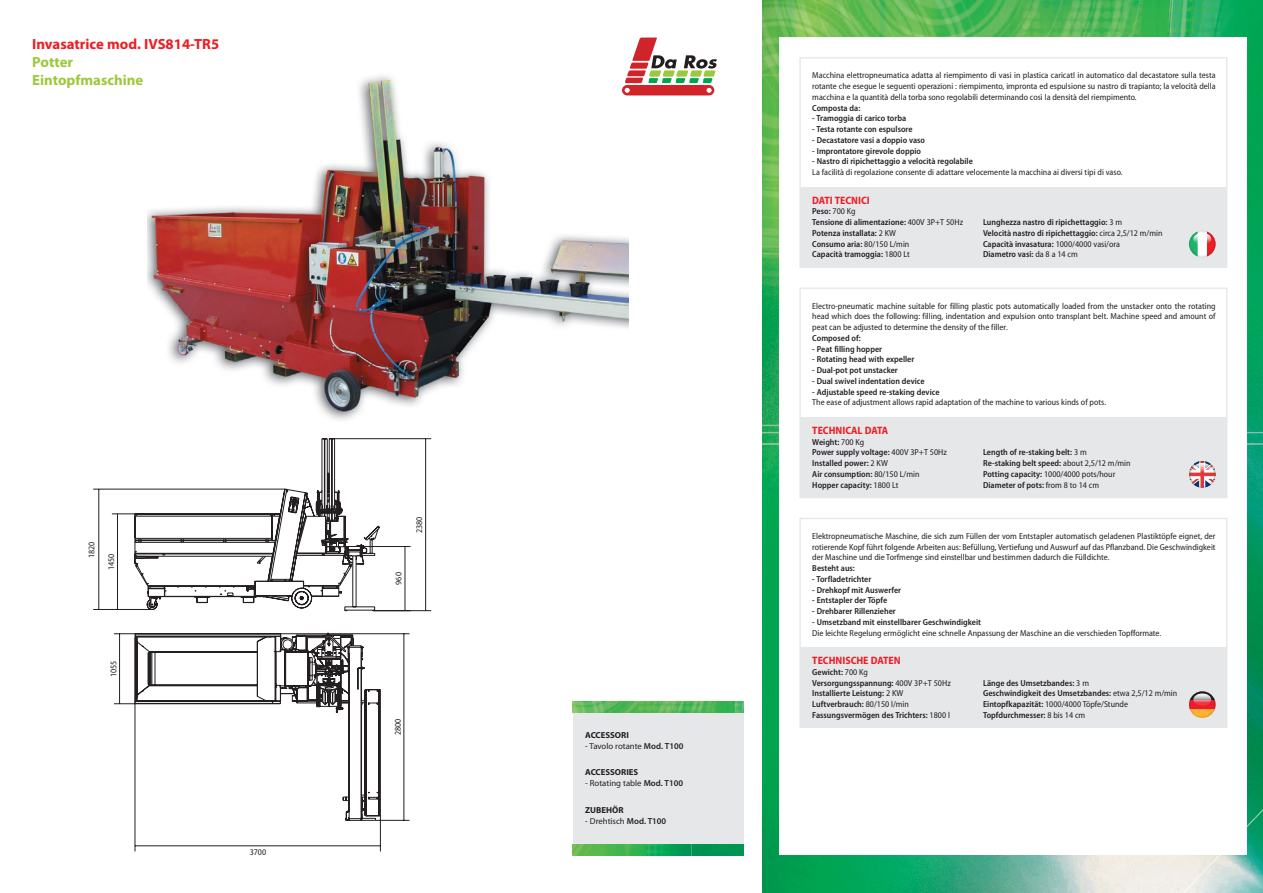
<style>
.page{position:relative;width:1263px;height:893px;background:#fff}
.page>*{position:absolute;margin:0;border:0;box-sizing:border-box;transform-origin:0 0}
.t1{font:700 14.7px "Myriad Pro";color:#ee1d23}
.t2{font:700 14.7px "Myriad Pro";color:#9cc93b}
.t3{font:700 semi-condensed 10.8px "Myriad Pro";color:#ee1d23}
.t4{font:600 semi-condensed 8.7px/10.8px "Myriad Pro";color:#231f20}
.t5{font:semi-condensed 8.7px/10.8px "Myriad Pro";color:#231f20;text-align:justify}
.t6{font:8.7px "Myriad Pro";color:#231f20}
.t7{font:700 8.7px "Myriad Pro";color:#231f20}
.s1{font-weight:600}
.s2{font-weight:400}
</style>
<div class="page">
<img style="left:148px;top:75px;width:480px;height:345px">
<img style="left:763px;top:0;width:500px;height:893px">
<div style="left:779px;top:37px;width:468px;height:818px;background:#fff"></div>
<div style="left:573px;top:707px;width:170px;height:141px;background:#e6e7e9"></div>
<svg style="left:93px;top:438px;width:338px;height:413px"></svg>
<svg style="left:134px;top:473px;width:247px;height:348px"></svg>
<svg style="left:622px;top:38px;width:95px;height:57px"></svg>
<img style="left:573px;top:701px;width:171px;height:12px">
<img style="left:573px;top:844px;width:171px;height:11px">
<div style="left:800px;top:187px;width:427px;height:80px;background:#e6e7e9"></div>
<div style="left:800px;top:417px;width:427px;height:81px;background:#e6e7e9"></div>
<div style="left:800px;top:648px;width:427px;height:80px;background:#e6e7e9"></div>
<div style="left:799px;top:57px;width:428px;height:210px;border:1px solid #e6e7e9"></div>
<div style="left:799px;top:287px;width:428px;height:211px;border:1px solid #e6e7e9"></div>
<div style="left:799px;top:518px;width:428px;height:210px;border:1px solid #e6e7e9"></div>
<svg style="left:1189px;top:231px;width:26px;height:26px"></svg>
<svg style="left:1193px;top:233px;width:18px;height:12px"></svg>
<svg style="left:1189px;top:461px;width:26px;height:27px"></svg>
<img style="left:1195px;top:463px;width:15px;height:12px">
<svg style="left:1189px;top:691px;width:26px;height:27px"></svg>
<svg style="left:1193px;top:693px;width:18px;height:13px"></svg>
<h1 class="t1" style="left:32px;top:34px;width:188px">Invasatrice mod. IVS814-TR5</h1>
<h1 class="t2" style="left:32px;top:52px;width:42px">Potter</h1>
<h1 class="t2" style="left:32px;top:71px;width:112px">Eintopfmaschine</h1>
<p class="t5" style="left:86px;top:558px;width:18px;rotate:-90deg">1820</p>
<p class="t5" style="left:106px;top:570px;width:18px;rotate:-90deg">1450</p>
<p class="t5" style="left:108px;top:677px;width:18px;rotate:-90deg">1055</p>
<p class="t5" style="left:250px;top:846px;width:18px">3700</p>
<p class="t5" style="left:414px;top:533px;width:18px;rotate:-90deg">2380</p>
<p class="t5" style="left:393px;top:585px;width:14px;rotate:-90deg">960</p>
<p class="t5" style="left:393px;top:735px;width:18px;rotate:-90deg">2800</p>
<p class="t7" style="left:585px;top:730px;width:45px">ACCESSORI</p>
<p class="t6" style="left:585px;top:741px;width:100px">- Tavolo rotante <span class="s1">Mod. T100</span></p>
<p class="t7" style="left:585px;top:766px;width:54px">ACCESSORIES</p>
<p class="t6" style="left:585px;top:778px;width:99px">- Rotating table <span class="s1">Mod. T100</span></p>
<p class="t7" style="left:585px;top:805px;width:40px">ZUBEHÖR</p>
<p class="t6" style="left:585px;top:816px;width:83px">- Drehtisch <span class="s1">Mod. T100</span></p>
<p class="t5" style="left:812px;top:70px;width:405px">Macchina elettropneumatica adatta al riempimento di vasi in plastica caricatI in automatico dal decastatore sulla testa rotante che esegue le seguenti operazioni : riempimento, impronta ed espulsione su nastro di trapianto; la velocità della macchina e la quantità della torba sono regolabili determinando così la densità del riempimento.</p>
<p class="t4" style="left:812px;top:102px;width:50px">Composta da:</p>
<p class="t4" style="left:812px;top:113px;width:95px">- Tramoggia di carico torba</p>
<p class="t4" style="left:812px;top:124px;width:102px">- Testa rotante con espulsore</p>
<p class="t4" style="left:812px;top:135px;width:114px">- Decastatore vasi a doppio vaso</p>
<p class="t4" style="left:812px;top:145px;width:110px">- Improntatore girevole doppio</p>
<p class="t4" style="left:812px;top:156px;width:162px">- Nastro di ripichettaggio a velocità regolabile</p>
<p class="t5" style="left:812px;top:167px;width:312px">La facilità di regolazione consente di adattare velocemente la macchina ai diversi tipi di vaso.</p>
<p class="t3" style="left:812px;top:194px;width:59px">DATI TECNICI</p>
<p class="t4" style="left:812px;top:206px;width:152px">Peso: <span class="s2">700 Kg<br></span>Tensione di alimentazione: <span class="s2">400V 3P+T 50Hz<br></span>Potenza installata: <span class="s2">2 KW<br></span>Consumo aria: <span class="s2">80/150 L/min<br></span>Capacità tramoggia: <span class="s2">1800 Lt</span></p>
<p class="t4" style="left:983px;top:217px;width:181px">Lunghezza nastro di ripichettaggio: <span class="s2">3 m<br></span>Velocità nastro di ripichettaggio: <span class="s2">circa 2,5/12 m/min </span>Capacità invasatura: <span class="s2">1000/4000 vasi/ora<br></span>Diametro vasi: <span class="s2">da 8 a 14 cm</span></p>
<p class="t5" style="left:812px;top:301px;width:405px">Electro-pneumatic machine suitable for filling plastic pots automatically loaded from the unstacker onto the rotating head which does the following: filling, indentation and expulsion onto transplant belt. Machine speed and amount of peat can be adjusted to determine the density of the filler.</p>
<p class="t4" style="left:812px;top:333px;width:50px">Composed of:</p>
<p class="t4" style="left:812px;top:343px;width:71px">- Peat filling hopper</p>
<p class="t4" style="left:812px;top:354px;width:104px">- Rotating head with expeller</p>
<p class="t4" style="left:812px;top:365px;width:87px">- Dual-pot pot unstacker</p>
<p class="t4" style="left:812px;top:376px;width:114px">- Dual swivel indentation device</p>
<p class="t4" style="left:812px;top:386px;width:129px">- Adjustable speed re-staking device</p>
<p class="t5" style="left:812px;top:397px;width:295px">The ease of adjustment allows rapid adaptation of the machine to various kinds of pots.</p>
<p class="t3" style="left:812px;top:424px;width:78px">TECHNICAL DATA</p>
<p class="t4" style="left:812px;top:436px;width:136px">Weight: <span class="s2">700 Kg<br></span>Power supply voltage: <span class="s2">400V 3P+T 50Hz<br></span>Installed power: <span class="s2">2 KW<br></span>Air consumption: <span class="s2">80/150 L/min<br></span>Hopper capacity: <span class="s2">1800 Lt</span></p>
<p class="t4" style="left:983px;top:447px;width:149px">Length of re-staking belt: <span class="s2">3 m<br></span>Re-staking belt speed: <span class="s2">about 2,5/12 m/min </span>Potting capacity: <span class="s2">1000/4000 pots/hour </span>Diameter of pots: <span class="s2">from 8 to 14 cm</span></p>
<p class="t5" style="left:812px;top:531px;width:405px">Elektropneumatische Maschine, die sich zum Füllen der vom Entstapler automatisch geladenen Plastiktöpfe eignet, der rotierende Kopf führt folgende Arbeiten aus: Befüllung, Vertiefung und Auswurf auf das Pflanzband. Die Geschwindigkeit der Maschine und die Torfmenge sind einstellbar und bestimmen dadurch die Fülldichte.</p>
<p class="t4" style="left:812px;top:563px;width:44px">Besteht aus:</p>
<p class="t4" style="left:812px;top:574px;width:61px">- Torfladetrichter</p>
<p class="t4" style="left:812px;top:584px;width:90px">- Drehkopf mit Auswerfer</p>
<p class="t4" style="left:812px;top:595px;width:76px">- Entstapler der Töpfe</p>
<p class="t4" style="left:812px;top:606px;width:85px">- Drehbarer Rillenzieher</p>
<p class="t4" style="left:812px;top:617px;width:170px">- Umsetzband mit einstellbarer Geschwindigkeit</p>
<p class="t5" style="left:812px;top:627px;width:350px">Die leichte Regelung ermöglicht eine schnelle Anpassung der Maschine an die verschieden Topfformate.</p>
<p class="t3" style="left:812px;top:655px;width:90px">TECHNISCHE DATEN</p>
<p class="t4" style="left:812px;top:667px;width:140px">Gewicht: <span class="s2">700 Kg<br></span>Versorgungsspannung: <span class="s2">400V 3P+T 50Hz<br></span>Installierte Leistung: <span class="s2">2 KW<br></span>Luftverbrauch: <span class="s2">80/150 l/min<br></span>Fassungsvermögen des Trichters: <span class="s2">1800 l</span></p>
<p class="t4" style="left:983px;top:678px;width:196px">Länge des Umsetzbandes: <span class="s2">3 m<br></span>Geschwindigkeit des Umsetzbandes: <span class="s2">etwa 2,5/12 m/min </span>Eintopfkapazität: <span class="s2">1000/4000 Töpfe/Stunde </span>Topfdurchmesser: <span class="s2">8 bis 14 cm</span></p>
</div>
